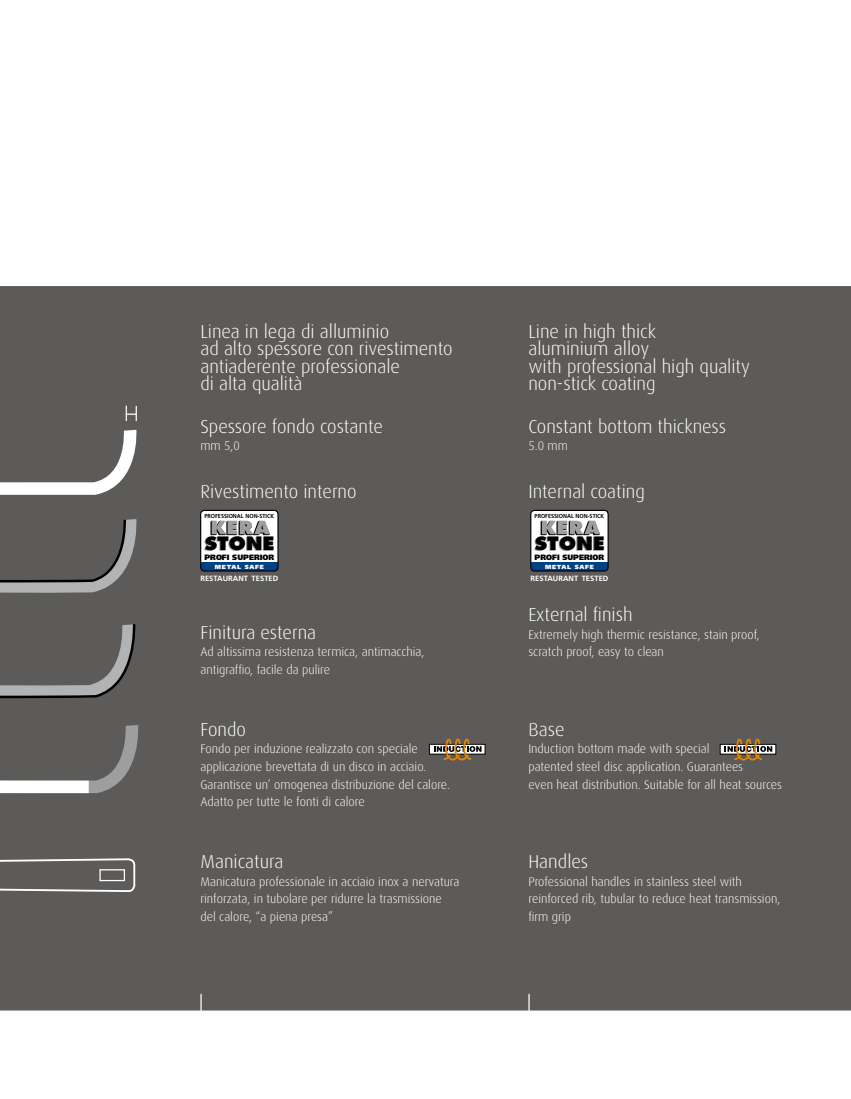
<style>
.page{position:relative;width:851px;height:1099px;background:#fff}
.page>*{position:absolute;margin:0;border:0;box-sizing:border-box;transform-origin:0 0}
.t1{font:300 18.75px/17.5px "Dax";color:#fff}
.t2{font:800 18px "Futura Std";letter-spacing:.01em;color:#000;scale:1.05 1}
.t3{font:300 12.5px/17.5px "Dax";color:#fff}
.t4{font:900 7.75px "Frutiger LT Std";color:#000;scale:.95 1}
.t5{font:700 7.62px "Frutiger LT Std";letter-spacing:.005em;color:#fff}
.t6{font:900 5.88px "Frutiger LT Std";letter-spacing:.12em;color:#fff}
.t7{font:700 5.75px "Frutiger LT Std";color:#000;scale:.95 1}
</style>
<div class="page">
<div style="left:0;top:286px;width:850px;height:725px;background:#5d5b59"></div>
<hr style="left:200px;top:993px;width:2px;height:52px;background:#fff">
<hr style="left:528px;top:993px;width:1px;height:52px;background:#fff">
<svg style="left:431px;top:746px;width:52px;height:6px"></svg>
<div style="left:429px;top:744px;width:56px;height:10px;border:1px solid #000"></div>
<svg style="left:434px;top:738px;width:47px;height:22px"></svg>
<svg style="left:721px;top:746px;width:53px;height:6px"></svg>
<div style="left:719px;top:744px;width:57px;height:10px;border:1px solid #000"></div>
<svg style="left:724px;top:738px;width:48px;height:22px"></svg>
<svg style="left:0;top:857px;width:136px;height:34px;background:#6f6d6b"></svg>
<div style="left:99px;top:869px;width:26px;height:12px;border:1px solid #fff"></div>
<svg style="left:0;top:406px;width:143px;height:95px;background:#767573"></svg>
<svg style="left:0;top:713px;width:144px;height:86px;background:#716f6e"></svg>
<svg style="left:0;top:507px;width:143px;height:91px;background:#656463"></svg>
<svg style="left:0;top:612px;width:141px;height:91px;background:#656462"></svg>
<div style="left:530px;top:510px;width:78px;height:61px;background:#fff;border-radius:4px"></div>
<div style="left:531px;top:562px;width:76px;height:9px;background:#004283"></div>
<div style="left:530px;top:510px;width:78px;height:61px;border:1px solid #000;border-radius:4px"></div>
<svg style="left:534px;top:520px;width:69px;height:31px"></svg>
<div style="left:201px;top:510px;width:77px;height:61px;background:#fff;border-radius:4px"></div>
<div style="left:201px;top:562px;width:77px;height:9px;background:#004283"></div>
<div style="left:200px;top:510px;width:78px;height:61px;border:1px solid #000;border-radius:4px"></div>
<svg style="left:204px;top:520px;width:70px;height:31px"></svg>
<h1 class="t1" style="left:200px;top:323px;width:253px">Linea in lega di alluminio<br>ad alto spessore con rivestimento antiaderente professionale<br>di alta qualità</h1>
<h1 class="t1" style="left:528px;top:323px;width:223px">Line in high thick<br>aluminium alloy<br>with professional high quality non-stick coating</h1>
<h1 class="t1" style="left:200px;top:418px;width:184px">Spessore fondo costante</h1>
<p class="t3" style="left:200px;top:437px;width:41px">mm 5,0</p>
<h1 class="t1" style="left:528px;top:418px;width:199px">Constant bottom thickness</h1>
<p class="t3" style="left:528px;top:437px;width:41px">5.0 mm</p>
<h1 class="t1" style="left:200px;top:483px;width:158px">Rivestimento interno</h1>
<h1 class="t1" style="left:528px;top:483px;width:118px">Internal coating</h1>
<p class="t7" style="left:204px;top:512px;width:75px">PROFESSIONAL NON-STICK</p>
<p class="t4" style="left:204px;top:552px;width:75px">PROFI SUPERIOR</p>
<h2 class="t2" style="left:205px;top:531px;width:68px">STONE</h2>
<p class="t7" style="left:534px;top:512px;width:75px">PROFESSIONAL NON-STICK</p>
<p class="t4" style="left:534px;top:552px;width:75px">PROFI SUPERIOR</p>
<h2 class="t2" style="left:534px;top:531px;width:68px">STONE</h2>
<p class="t6" style="left:215px;top:563px;width:50px">METAL SAFE</p>
<p class="t6" style="left:545px;top:563px;width:50px">METAL SAFE</p>
<p class="t5" style="left:200px;top:574px;width:79px">RESTAURANT TESTED</p>
<p class="t5" style="left:530px;top:574px;width:79px">RESTAURANT TESTED</p>
<h1 class="t1" style="left:200px;top:623px;width:117px">Finitura esterna</h1>
<p class="t3" style="left:200px;top:643px;width:226px">Ad altissima resistenza termica, antimacchia, antigraffio, facile da pulire</p>
<h1 class="t1" style="left:528px;top:606px;width:106px">External finish</h1>
<p class="t3" style="left:528px;top:625px;width:232px">Extremely high thermic resistance, stain proof, scratch proof, easy to clean</p>
<h1 class="t1" style="left:200px;top:721px;width:47px">Fondo</h1>
<p class="t3" style="left:200px;top:740px;width:251px">Fondo per induzione realizzato con speciale applicazione brevettata di un disco in acciaio.<br>Garantisce un’ omogenea distribuzione del calore.<br>Adatto per tutte le fonti di calore</p>
<h1 class="t1" style="left:528px;top:721px;width:38px">Base</h1>
<p class="t3" style="left:528px;top:740px;width:255px">Induction bottom made with special<br>patented steel disc application. Guarantees<br>even heat distribution. Suitable for all heat sources</p>
<h1 class="t1" style="left:200px;top:853px;width:84px">Manicatura</h1>
<p class="t3" style="left:200px;top:872px;width:260px">Manicatura professionale in acciaio inox a nervatura rinforzata, in tubolare per ridurre la trasmissione del calore, “a piena presa”</p>
<h1 class="t1" style="left:528px;top:853px;width:61px">Handles</h1>
<p class="t3" style="left:528px;top:872px;width:253px">Professional handles in stainless steel with reinforced rib, tubular to reduce heat transmission, firm grip</p>
</div>
